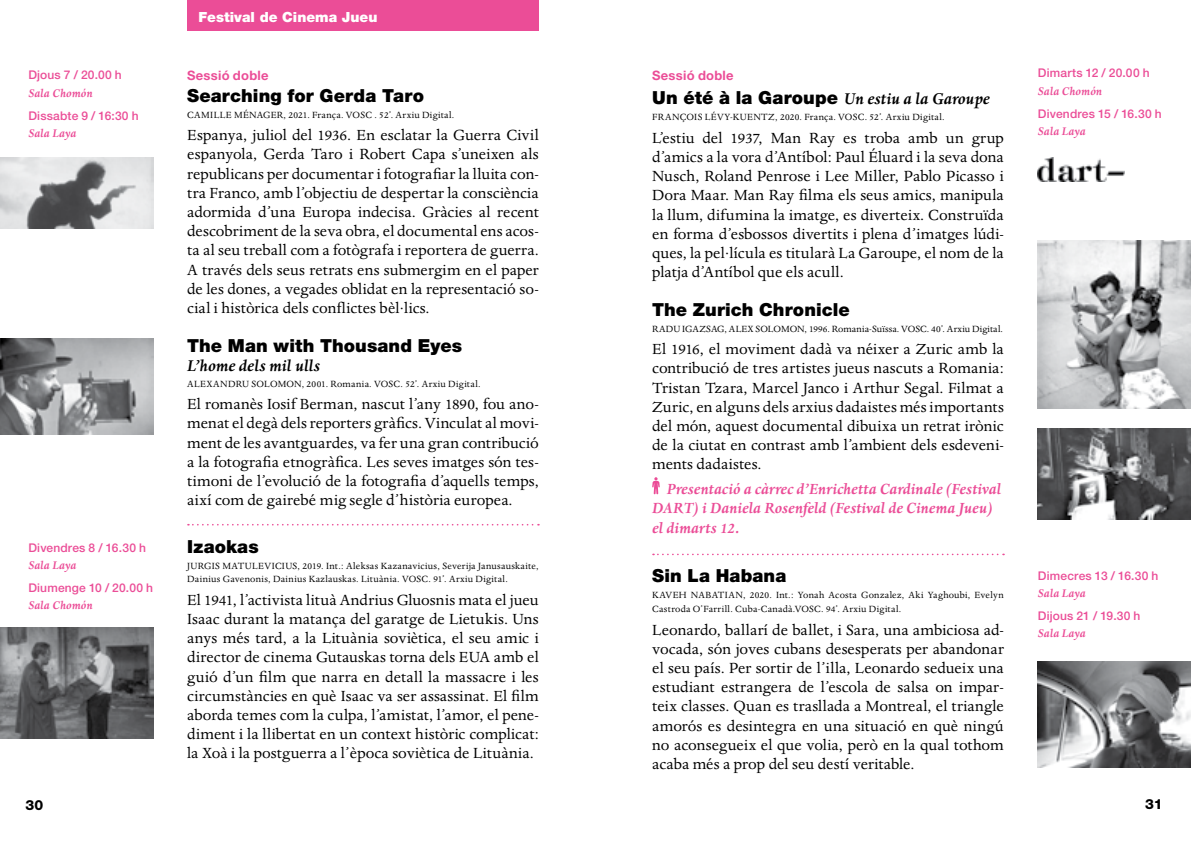
<style>
.page{position:relative;width:1191px;height:845px;background:#fff}
.page>*{position:absolute;margin:0;border:0;box-sizing:border-box;transform-origin:0 0}
.t1{font:900 18px "Helvetica Neue LT";letter-spacing:.005em;color:#000}
.t2{font:italic 700 18px "Dante";color:#000}
.t3{font:17px/19.2px "Dante";letter-spacing:.005em;color:#000;text-align:justify}
.t4{font:italic 700 17px/19.2px "Dante";color:#eb4d97}
.t5{font:900 14px "Helvetica Neue LT";color:#fff}
.t6{font:800 14px "Helvetica Neue LT";color:#000}
.t7{font:700 13px "Helvetica Neue LT";letter-spacing:.02em;color:#eb4d97}
.t8{font:italic 700 12.8px "Dante";letter-spacing:.01em;color:#eb4d97}
.t9{font:500 12px "Helvetica Neue LT";letter-spacing:.015em;color:#eb4d97}
.t10{font:10.4px/13.6px "Dante";letter-spacing:.025em;color:#000}
.t11{font:10.4px "Dante";letter-spacing:.005em;color:#000}
.s1{font-family:"Helvetica Neue LT";font-weight:900;font-style:normal}
</style>
<div class="page">
<img style="left:1037px;top:240px;width:154px;height:168px">
<img style="left:1037px;top:429px;width:154px;height:90px">
<img style="left:1037px;top:661px;width:154px;height:106px">
<svg style="left:653px;top:553px;width:351px;height:2px"></svg>
<svg style="left:652px;top:477px;width:7px;height:17px"></svg>
<svg style="left:188px;top:524px;width:351px;height:1px"></svg>
<img style="left:0;top:157px;width:153px;height:71px">
<img style="left:0;top:338px;width:153px;height:96px">
<img style="left:0;top:628px;width:153px;height:110px">
<div style="left:187px;top:0;width:352px;height:30px;background:#eb4d97"></div>
<img style="left:1037px;top:157px;width:87px;height:24px">
<p class="t9" style="left:28px;top:68px;width:95px">Djous 7 / 20.00 h</p>
<p class="t8" style="left:28px;top:86px;width:66px">Sala Chomón</p>
<p class="t9" style="left:28px;top:108px;width:112px">Dissabte 9 / 16:30 h</p>
<p class="t8" style="left:28px;top:126px;width:49px">Sala Laya</p>
<p class="t9" style="left:28px;top:540px;width:119px">Divendres 8 / 16.30 h</p>
<p class="t8" style="left:28px;top:558px;width:49px">Sala Laya</p>
<p class="t9" style="left:28px;top:580px;width:126px">Diumenge 10 / 20.00 h</p>
<p class="t8" style="left:28px;top:598px;width:66px">Sala Chomón</p>
<p class="t6" style="left:26px;top:796px;width:19px">30</p>
<p class="t5" style="left:198px;top:9px;width:180px">Festival de Cinema Jueu</p>
<p class="t7" style="left:187px;top:67px;width:83px">Sessió doble</p>
<p class="t1" style="left:187px;top:85px;width:238px">Searching for Gerda Taro</p>
<p class="t10" style="left:187px;top:108px;width:269px">CAMILLE MÉNAGER, 2021. França. VOSC . 52’. Arxiu Digital.</p>
<p class="t3" style="left:187px;top:126px;width:353px">Espanya, juliol del 1936. En esclatar la Guerra Civil espanyola, Gerda Taro i Robert Capa s’uneixen als republicans per documentar i fotografiar la lluita con&shy;tra Franco, amb l’objectiu de despertar la consciència adormida d’una Europa indecisa. Gràcies al recent descobriment de la seva obra, el documental ens acos&shy;ta al seu treball com a fotògrafa i reportera de guerra.<br>A través dels seus retrats ens submergim en el paper de les dones, a vegades oblidat en la representació so&shy;cial i històrica dels conflictes bèl·lics.</p>
<p class="t1" style="left:187px;top:334px;width:276px">The Man with Thousand Eyes</p>
<p class="t2" style="left:187px;top:355px;width:134px">L’home dels mil ulls</p>
<p class="t10" style="left:187px;top:377px;width:295px">ALEXANDRU SOLOMON, 2001. Romania. VOSC. 52’. Arxiu Digital.</p>
<p class="t3" style="left:187px;top:395px;width:353px">El romanès Iosif Berman, nascut l’any 1890, fou ano&shy;menat el degà dels reporters gràfics. Vinculat al movi&shy;ment de les avantguardes, va fer una gran contribució a la fotografia etnogràfica. Les seves imatges són tes&shy;timoni de l’evolució de la fotografia d’aquells temps, així com de gairebé mig segle d’història europea.</p>
<p class="t1" style="left:187px;top:535px;width:73px">Izaokas</p>
<p class="t10" style="left:187px;top:559px;width:11px">Jurgis</p>
<p class="t10" style="left:222px;top:559px;width:17px">Matulevicius</p>
<p class="t10" style="left:187px;top:559px;width:353px;text-indent:110px">, 2019. Int.: Aleksas Kazanavicius, Severija Janusauskaite,<br>Dainius Gavenonis, Dainius Kazlauskas. Lituània. VOSC. 91’. Arxiu Digital.</p>
<p class="t3" style="left:187px;top:591px;width:353px">El 1941, l’activista lituà Andrius Gluosnis mata el jueu Isaac durant la matança del garatge de Lietukis. Uns anys més tard, a la Lituània soviètica, el seu amic i director de cinema Gutauskas torna dels EUA amb el guió d’un film que narra en detall la massacre i les circumstàncies en què Isaac va ser assassinat. El film aborda temes com la culpa, l’amistat, l’amor, el pene&shy;diment i la llibertat en un context històric complicat: la Xoà i la postguerra a l’època soviètica de Lituània.</p>
<p class="t7" style="left:652px;top:68px;width:83px">Sessió doble</p>
<p class="t2" style="left:652px;top:89px;width:339px"><span class="s1">Un été à la Garoupe</span> Un estiu a la Garoupe</p>
<p class="t10" style="left:652px;top:111px;width:294px">FRANÇOIS LÉVY-KUENTZ, 2020. França. VOSC. 52’. Arxiu Digital.</p>
<p class="t3" style="left:652px;top:129px;width:353px">L’estiu del 1937, Man Ray es troba amb un grup d’amics a la vora d’Antíbol: Paul Éluard i la seva dona Nusch, Roland Penrose i Lee Miller, Pablo Picasso i Dora Maar. Man Ray filma els seus amics, manipula la llum, difumina la imatge, es diverteix. Construïda en forma d’esbossos divertits i plena d’imatges lúdi&shy;ques, la pel·lícula es titularà La Garoupe, el nom de la platja d’Antíbol que els acull.</p>
<p class="t1" style="left:652px;top:298px;width:199px">The Zurich Chronicle</p>
<p class="t11" style="left:652px;top:323px;width:352px">RADU IGAZSAG, ALEX SOLOMON, 1996. Romania-Suïssa. VOSC. 40’. Arxiu Digital.</p>
<p class="t3" style="left:652px;top:340px;width:353px">El 1916, el moviment dadà va néixer a Zuric amb la contribució de tres artistes jueus nascuts a Romania:<br>Tristan Tzara, Marcel Janco i Arthur Segal. Filmat a Zuric, en alguns dels arxius dadaistes més importants del món, aquest documental dibuixa un retrat irònic de la ciutat en contrast amb l’ambient dels esdeveni&shy;ments dadaistes.</p>
<p class="t4" style="left:652px;top:480px;width:350px;text-indent:14px">Presentació a càrrec d’Enrichetta Cardinale (Festival<br>DART) i Daniela Rosenfeld (Festival de Cinema Jueu) el dimarts 12.</p>
<p class="t1" style="left:652px;top:565px;width:136px">Sin La Habana</p>
<p class="t10" style="left:652px;top:589px;width:8px">Kaveh</p>
<p class="t10" style="left:691px;top:589px;width:16px">Nabatian</p>
<p class="t10" style="left:652px;top:589px;width:353px;text-indent:91px">, 2020. Int.: Yonah Acosta Gonzalez, Aki Yaghoubi, Evelyn<br>Castroda O’Farrill. Cuba-Canadà.VOSC. 94’. Arxiu Digital.</p>
<p class="t3" style="left:652px;top:620px;width:353px">Leonardo, ballarí de ballet, i Sara, una ambiciosa ad&shy;vocada, són joves cubans desesperats per abandonar el seu país. Per sortir de l’illa, Leonardo sedueix una estudiant estrangera de l’escola de salsa on impar&shy;teix classes. Quan es trasllada a Montreal, el triangle amorós es desintegra en una situació en què ningú no aconsegueix el que volia, però en la qual tothom acaba més a prop del seu destí veritable.</p>
<p class="t9" style="left:1037px;top:66px;width:113px">Dimarts 12 / 20.00 h</p>
<p class="t8" style="left:1037px;top:84px;width:66px">Sala Chomón</p>
<p class="t9" style="left:1037px;top:106px;width:125px">Divendres 15 / 16.30 h</p>
<p class="t8" style="left:1037px;top:124px;width:49px">Sala Laya</p>
<p class="t9" style="left:1037px;top:569px;width:122px">Dimecres 13 / 16.30 h</p>
<p class="t8" style="left:1037px;top:586px;width:49px">Sala Laya</p>
<p class="t9" style="left:1037px;top:609px;width:104px">Dijous 21 / 19.30 h</p>
<p class="t8" style="left:1037px;top:626px;width:49px">Sala Laya</p>
<p class="t6" style="left:1145px;top:795px;width:19px">31</p>
</div>
